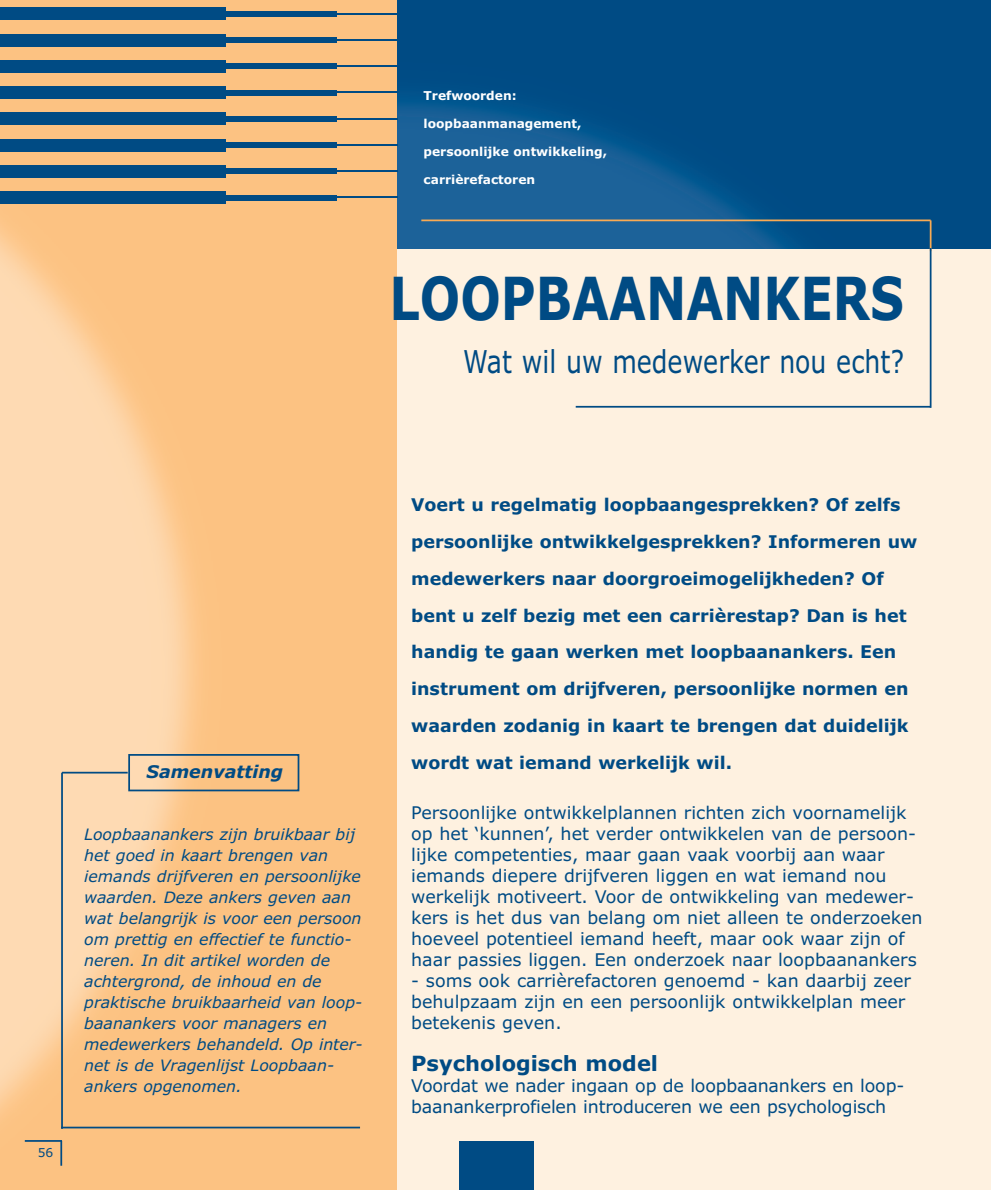
<style>
.page{position:relative;width:991px;height:1190px;background:#fff}
.page>*{position:absolute;margin:0;border:0;box-sizing:border-box;transform-origin:0 0}
.t1{font:700 59.5px "Verdana";color:#004b84;scale:.8 1}
.t2{font:31.5px "Verdana";color:#004b84;scale:.8 1}
.t3{font:700 21px "Verdana";color:#004b84}
.t4{font:17.5px/21px "Verdana";color:#004b84}
.t5{font:700 17.5px/36.8px "Verdana";color:#004b84}
.t6{font:italic 700 17.5px "Verdana";color:#004b84}
.t7{font:italic 15.75px/21px "Verdana";color:#004b84}
.t8{font:700 12.25px "Verdana";color:#fff}
.t9{font:12.25px "Verdana";color:#004b84}
</style>
<div class="page">
<div style="left:347px;top:0;width:643px;height:1190px;background:#fef1e0"></div>
<div style="left:459px;top:1141px;width:74px;height:49px;background:#004b84"></div>
<div style="left:0;top:0;width:990px;height:248px;background:#004b84"></div>
<img style="left:397px;top:98px;width:535px;height:150px">
<svg style="left:0;top:0;width:397px;height:1190px;background:#fbc78e"></svg>
<hr style="left:421px;top:220px;width:509px;height:1px;background:#f9aa53">
<hr style="left:929px;top:220px;width:2px;height:31px;background:#f9aa53">
<hr style="left:575px;top:406px;width:355px;height:2px;background:#004b84">
<div style="left:0;top:8px;width:225px;height:12px;background:#004b84"></div>
<div style="left:194px;top:11px;width:143px;height:6px;background:#004b84"></div>
<hr style="left:335px;top:13px;width:62px;height:2px;background:#004b84">
<div style="left:0;top:34px;width:225px;height:12px;background:#004b84"></div>
<div style="left:194px;top:37px;width:143px;height:6px;background:#004b84"></div>
<hr style="left:335px;top:39px;width:62px;height:2px;background:#004b84">
<div style="left:0;top:60px;width:225px;height:13px;background:#004b84"></div>
<div style="left:194px;top:64px;width:143px;height:5px;background:#004b84"></div>
<hr style="left:335px;top:65px;width:62px;height:2px;background:#004b84">
<div style="left:0;top:86px;width:225px;height:13px;background:#004b84"></div>
<div style="left:194px;top:90px;width:143px;height:5px;background:#004b84"></div>
<hr style="left:335px;top:92px;width:62px;height:1px;background:#004b84">
<div style="left:0;top:113px;width:225px;height:12px;background:#004b84"></div>
<div style="left:194px;top:116px;width:143px;height:6px;background:#004b84"></div>
<hr style="left:335px;top:118px;width:62px;height:2px;background:#004b84">
<div style="left:0;top:139px;width:225px;height:12px;background:#004b84"></div>
<div style="left:194px;top:142px;width:143px;height:6px;background:#004b84"></div>
<hr style="left:335px;top:144px;width:62px;height:2px;background:#004b84">
<div style="left:0;top:165px;width:225px;height:13px;background:#004b84"></div>
<div style="left:194px;top:169px;width:143px;height:5px;background:#004b84"></div>
<hr style="left:335px;top:170px;width:62px;height:2px;background:#004b84">
<div style="left:0;top:191px;width:225px;height:13px;background:#004b84"></div>
<div style="left:194px;top:195px;width:143px;height:5px;background:#004b84"></div>
<hr style="left:335px;top:197px;width:62px;height:1px;background:#004b84">
<div style="left:128px;top:754px;width:171px;height:37px;border:2px solid #004b84"></div>
<hr style="left:62px;top:772px;width:66px;height:2px;background:#004b84">
<hr style="left:61px;top:773px;width:2px;height:356px;background:#004b84">
<hr style="left:61px;top:1127px;width:299px;height:1px;background:#004b84">
<hr style="left:929px;top:248px;width:2px;height:160px;background:#004b84">
<hr style="left:25px;top:1140px;width:37px;height:2px;background:#004b84">
<hr style="left:60px;top:1141px;width:2px;height:25px;background:#004b84">
<p class="t8" style="left:423px;top:91px;width:95px">Trefwoorden:</p>
<p class="t8" style="left:423px;top:119px;width:159px">loopbaanmanagement,</p>
<p class="t8" style="left:423px;top:147px;width:185px">persoonlijke ontwikkeling,</p>
<p class="t8" style="left:423px;top:175px;width:113px">carrièrefactoren</p>
<h1 class="t1" style="left:389px;top:275px;width:644px">LOOPBAANANKERS</h1>
<h2 class="t2" style="left:463px;top:349px;width:552px">Wat wil uw medewerker nou echt?</h2>
<p class="t9" style="left:38px;top:1148px;width:17px">56</p>
<p class="t6" style="left:147px;top:764px;width:138px">Samenvatting</p>
<p class="t7" style="left:84px;top:825px;width:280px">Loopbaanankers zijn bruikbaar bij het goed in kaart brengen van iemands drijfveren en persoonlijke waarden. Deze ankers geven aan wat belangrijk is voor een persoon om prettig en effectief te functio&shy;neren. In dit artikel worden de achtergrond, de inhoud en de praktische bruikbaarheid van loop&shy;baanankers voor managers en medewerkers behandeld. Op inter&shy;net is de Vragenlijst Loopbaan&shy;ankers opgenomen.</p>
<p class="t5" style="left:411px;top:488px;width:508px">Voert u regelmatig loopbaangesprekken? Of zelfs persoonlijke ontwikkelgesprekken? Informeren uw medewerkers naar doorgroeimogelijkheden? Of bent u zelf bezig met een carrièrestap? Dan is het handig te gaan werken met loopbaanankers. Een instrument om drijfveren, persoonlijke normen en waarden zodanig in kaart te brengen dat duidelijk wordt wat iemand werkelijk wil.</p>
<p class="t4" style="left:411px;top:804px;width:513px">Persoonlijke ontwikkelplannen richten zich voornamelijk op het ‘kunnen’, het verder ontwikkelen van de persoon&shy;lijke competenties, maar gaan vaak voorbij aan waar iemands diepere drijfveren liggen en wat iemand nou werkelijk motiveert. Voor de ontwikkeling van medewer&shy;kers is het dus van belang om niet alleen te onderzoeken hoeveel potentieel iemand heeft, maar ook waar zijn of haar passies liggen. Een onderzoek naar loopbaanankers</p>
<p class="t4" style="left:411px;top:972px;width:501px">- soms ook carrièrefactoren genoemd - kan daarbij zeer behulpzaam zijn en een persoonlijk ontwikkelplan meer betekenis geven.</p>
<p class="t3" style="left:411px;top:1055px;width:248px">Psychologisch model</p>
<p class="t4" style="left:411px;top:1077px;width:494px">Voordat we nader ingaan op de loopbaanankers en loop&shy;baanankerprofielen introduceren we een psychologisch</p>
</div>
